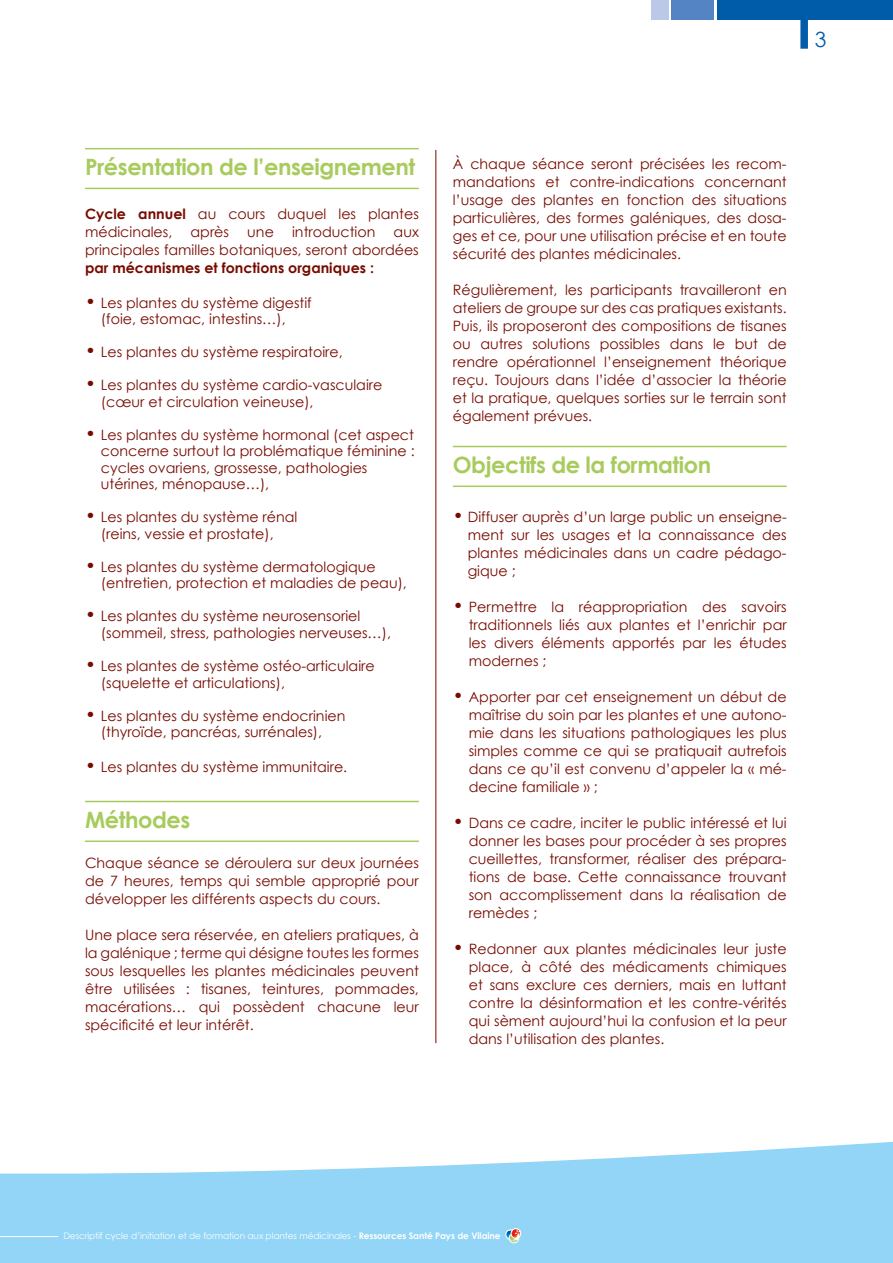
<style>
.page{position:relative;width:893px;height:1263px;background:#fff}
.page>*{position:absolute;margin:0;border:0;box-sizing:border-box;transform-origin:0 0}
.t1{font:700 22.5px "Century Gothic";letter-spacing:-.02em;color:#a8cb5d}
.t2{font:21px "Century Gothic";color:#005ba9}
.t3{font:14.25px/18px "Century Gothic";color:#770b00;text-align:justify}
.t4{font:700 14.25px "Century Gothic";color:#770b00}
.t5{font:9px "Century Gothic";letter-spacing:-.01em;color:#fff}
.s1{font-weight:700}
.s2{font-size:18px}
</style>
<div class="page">
<svg style="left:0;top:1141px;width:893px;height:122px;fill:#92d5f6"></svg>
<div style="left:718px;top:0;width:175px;height:20px;background:#005ba9"></div>
<div style="left:671px;top:0;width:42px;height:20px;background:#5484c4"></div>
<div style="left:652px;top:0;width:17px;height:20px;background:#bcc8e8"></div>
<div style="left:800px;top:0;width:8px;height:49px;background:#005ba9"></div>
<hr style="left:0;top:1236px;width:58px;height:1px;background:#fff">
<svg style="left:505px;top:1228px;width:16px;height:15px"></svg>
<hr style="left:85px;top:148px;width:334px;height:1px;background:#a8cb5d">
<hr style="left:85px;top:188px;width:334px;height:1px;background:#a8cb5d">
<hr style="left:85px;top:801px;width:334px;height:1px;background:#a8cb5d">
<hr style="left:85px;top:840px;width:334px;height:2px;background:#a8cb5d">
<hr style="left:453px;top:446px;width:334px;height:1px;background:#a8cb5d">
<hr style="left:453px;top:485px;width:334px;height:2px;background:#a8cb5d">
<hr style="left:435px;top:150px;width:1px;height:893px;background:#770b00">
<h2 class="t2" style="left:815px;top:27px;width:13px">3</h2>
<h1 class="t1" style="left:85px;top:153px;width:332px">Présentation de l’enseignement</h1>
<p class="t3" style="left:85px;top:205px;width:335px"><span class="s1">Cycle annuel</span> au cours duquel les plantes médicinales,</p>
<p class="t3" style="left:191px;top:223px;width:40px">après</p>
<p class="t3" style="left:247px;top:223px;width:28px">une</p>
<p class="t3" style="left:292px;top:223px;width:85px">introduction</p>
<p class="t3" style="left:85px;top:223px;width:335px;text-align:right">aux<br>principales familles botaniques, seront abordées</p>
<p class="t4" style="left:85px;top:259px;width:290px">par mécanismes et fonctions organiques :</p>
<p class="t3" style="left:101px;top:294px;width:212px;line-height:16.5px;text-indent:-16px"><span class="s2">•</span> Les plantes du système digestif (foie, estomac, intestins…),</p>
<p class="t3" style="left:85px;top:343px;width:259px"><span class="s2">•</span> Les plantes du système respiratoire,</p>
<p class="t3" style="left:101px;top:377px;width:283px;line-height:16.5px;text-indent:-16px"><span class="s2">•</span> Les plantes du système cardio-vasculaire (cœur et circulation veineuse),</p>
<p class="t3" style="left:101px;top:426px;width:315px;line-height:16.5px;text-align:left;text-indent:-16px"><span class="s2">•</span> Les plantes du système hormonal (cet aspect concerne surtout la problématique féminine : cycles ovariens, grossesse, pathologies utérines, ménopause…),</p>
<p class="t3" style="left:85px;top:509px;width:214px;line-height:16.5px;text-align:center"><span class="s2">•</span> Les plantes du système rénal (reins, vessie et prostate),</p>
<p class="t3" style="left:101px;top:558px;width:307px;line-height:16.5px;text-indent:-16px"><span class="s2">•</span> Les plantes du système dermatologique (entretien, protection et maladies de peau),</p>
<p class="t3" style="left:101px;top:608px;width:292px;line-height:16.5px;text-indent:-16px"><span class="s2">•</span> Les plantes du système neurosensoriel (sommeil, stress, pathologies nerveuses…),</p>
<p class="t3" style="left:101px;top:657px;width:275px;line-height:16.5px;text-indent:-16px"><span class="s2">•</span> Les plantes de système ostéo-articulaire (squelette et articulations),</p>
<p class="t3" style="left:85px;top:707px;width:262px;line-height:16.5px;text-align:center"><span class="s2">•</span> Les plantes du système endocrinien (thyroïde, pancréas, surrénales),</p>
<p class="t3" style="left:85px;top:757px;width:264px"><span class="s2">•</span> Les plantes du système immunitaire.</p>
<h1 class="t1" style="left:85px;top:805px;width:107px">Méthodes</h1>
<p class="t3" style="left:85px;top:854px;width:335px">Chaque séance se déroulera sur deux journées de 7 heures, temps qui semble approprié pour développer les différents aspects du cours.</p>
<p class="t3" style="left:85px;top:926px;width:335px">Une place sera réservée, en ateliers pratiques, à la galénique ; terme qui désigne toutes les formes sous lesquelles les plantes médicinales peuvent être utilisées : tisanes, teintures, pommades, macérations… qui possèdent chacune leur spécificité et leur intérêt.</p>
<p class="t3" style="left:453px;top:154px;width:335px">À chaque séance seront précisées les recom&shy;mandations et contre-indications concernant l’usage des plantes en fonction des situations particulières, des formes galéniques, des dosa&shy;ges et ce, pour une utilisation précise et en toute sécurité des plantes médicinales.</p>
<p class="t3" style="left:453px;top:280px;width:335px">Régulièrement, les participants travailleront en ateliers de groupe sur des cas pratiques existants.<br>Puis, ils proposeront des compositions de tisanes ou autres solutions possibles dans le but de rendre opérationnel l’enseignement théorique reçu. Toujours dans l’idée d’associer la théorie et la pratique, quelques sorties sur le terrain sont également prévues.</p>
<h1 class="t1" style="left:453px;top:450px;width:260px">Objectifs de la formation</h1>
<p class="t3" style="left:468px;top:508px;width:321px;text-indent:-15px"><span class="s2">•</span> Diffuser auprès d’un large public un enseigne&shy;ment sur les usages et la connaissance des plantes médicinales dans un cadre pédago&shy;gique ;</p>
<p class="t3" style="left:469px;top:598px;width:319px;text-indent:-16px"><span class="s2">•</span> Permettre la réappropriation des savoirs traditionnels liés aux plantes et l’enrichir par les divers éléments apportés par les études modernes ;</p>
<p class="t3" style="left:469px;top:688px;width:319px;text-indent:-16px"><span class="s2">•</span> Apporter par cet enseignement un début de maîtrise du soin par les plantes et une autono&shy;mie dans les situations pathologiques les plus simples comme ce qui se pratiquait autrefois dans ce qu’il est convenu d’appeler la « mé&shy;decine familiale » ;</p>
<p class="t3" style="left:469px;top:814px;width:319px;text-indent:-16px"><span class="s2">•</span> Dans ce cadre, inciter le public intéressé et lui donner les bases pour procéder à ses propres cueillettes, transformer, réaliser des prépara&shy;tions de base. Cette connaissance trouvant son accomplissement dans la réalisation de remèdes ;</p>
<p class="t3" style="left:469px;top:940px;width:319px;text-indent:-16px"><span class="s2">•</span> Redonner aux plantes médicinales leur juste place, à côté des médicaments chimiques et sans exclure ces derniers, mais en luttant contre la désinformation et les contre-vérités qui sèment aujourd’hui la confusion et la peur dans l’utilisation des plantes.</p>
<p class="t5" style="left:63px;top:1230px;width:439px">Descriptif cycle d’initiation et de formation aux plantes médicinales - <span class="s1">Ressources Santé Pays de Vilaine</span></p>
</div>
